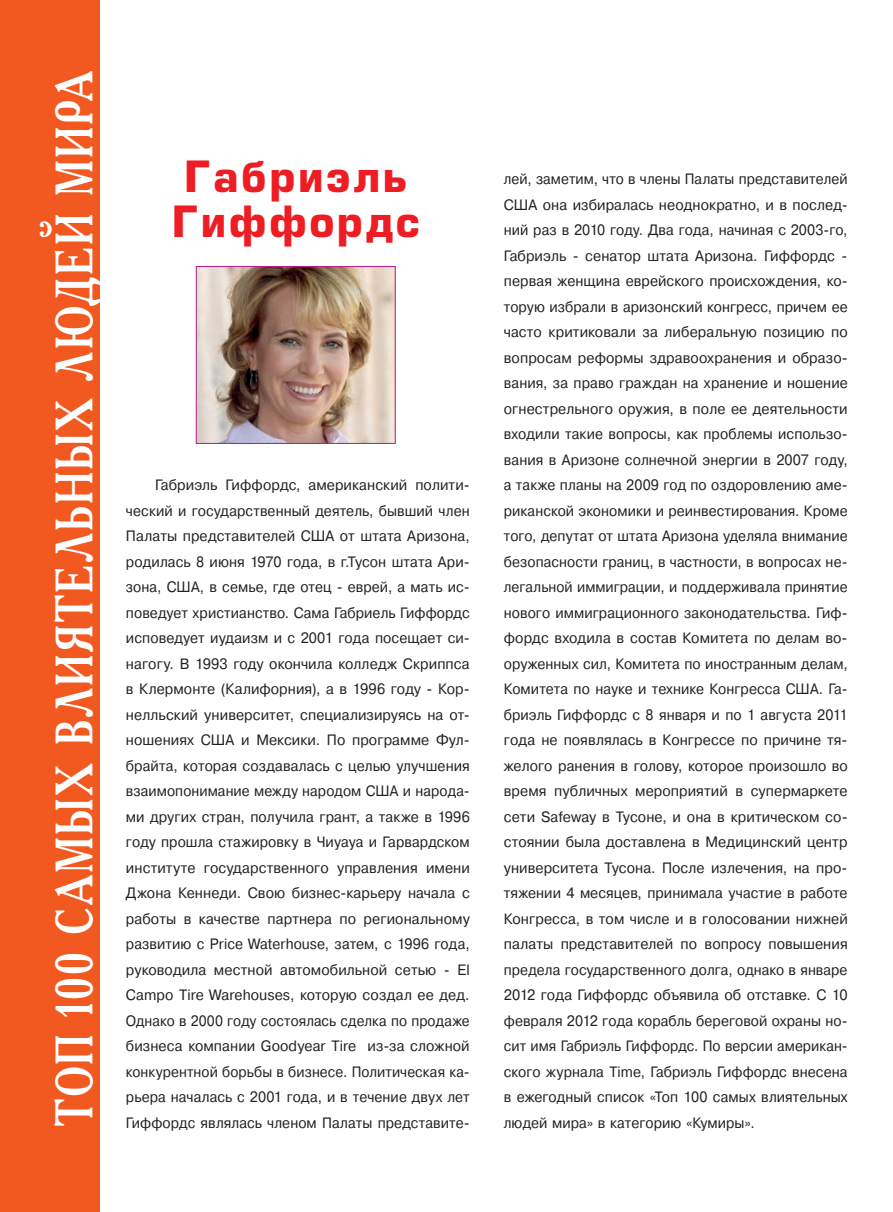
<style>
.page{position:relative;width:893px;height:1212px;background:#fff}
.page>*{position:absolute;margin:0;border:0;box-sizing:border-box;transform-origin:0 0}
.t1{font:700 52.5px "Academy C";letter-spacing:.05em;color:#fff;scale:.75 1}
.t2{font:700 42px/45px "Europe C";letter-spacing:.06em;color:#ee1d23}
.t3{font:15px/25.5px "Pragmatica C";letter-spacing:.005em;color:#231f20;text-align:justify;scale:.92 1}
.t4{font:15px/25.5px "Pragmatica C";letter-spacing:.005em;color:#231f20;text-align:justify;scale:.95 1}
</style>
<div class="page">
<div style="left:0;top:0;width:100px;height:1212px;background:#f15921"></div>
<img style="left:198px;top:268px;width:196px;height:174px">
<div style="left:196px;top:266px;width:200px;height:178px;border:1px solid #bb1b8d"></div>
<h1 class="t1" style="left:54px;top:1126px;width:1408px;rotate:-90deg">ТОП 100 САМЫХ ВЛИЯТЕЛЬНЫХ ЛЮДЕЙ МИРА</h1>
<h2 class="t2" style="left:172px;top:159px;width:250px">Габриэль<br>Гиффордс</h2>
<p class="t4" style="left:126px;top:474px;width:364px;text-indent:29px">Габриэль Гиффордс, американский полити&shy;ческий и государственный деятель, бывший член Палаты представителей США от штата Аризона, родилась 8 июня 1970 года, в г.Тусон штата Ари&shy;зона, США, в семье, где отец - еврей, а мать ис&shy;поведует христианство. Сама Габриель Гиффордс исповедует иудаизм и с 2001 года посещает си&shy;нагогу. В 1993 году окончила колледж Скриппса в Клермонте (Калифорния), а в 1996 году - Кор&shy;нелльский университет, специализируясь на от&shy;ношениях США и Мексики. По программе Фул&shy;брайта, которая создавалась с целью улучшения взаимопонимание между народом США и народа&shy;ми других стран, получила грант, а также в 1996 году прошла стажировку в Чиуауа и Гарвардском институте государственного управления имени Джона Кеннеди. Свою бизнес-карьеру начала с работы в качестве партнера по региональному развитию с Price Waterhouse, затем, с 1996 года, руководила местной автомобильной сетью - El Campo Tire Warehouses, которую создал ее дед.<br>Однако в 2000 году состоялась сделка по продаже бизнеса компании Goodyear Tire из-за сложной конкурентной борьбы в бизнесе. Политическая ка&shy;рьера началась с 2001 года, и в течение двух лет Гиффордс являлась членом Палаты представите-</p>
<p class="t3" style="left:504px;top:168px;width:375px">лей, заметим, что в члены Палаты представителей США она избиралась неоднократно, и в послед&shy;ний раз в 2010 году. Два года, начиная с 2003-го, Габриэль - сенатор штата Аризона. Гиффордс - первая женщина еврейского происхождения, ко&shy;торую избрали в аризонский конгресс, причем ее часто критиковали за либеральную позицию по вопросам реформы здравоохранения и образо&shy;вания, за право граждан на хранение и ношение огнестрельного оружия, в поле ее деятельности входили такие вопросы, как проблемы использо&shy;вания в Аризоне солнечной энергии в 2007 году, а также планы на 2009 год по оздоровлению аме&shy;риканской экономики и реинвестирования. Кроме того, депутат от штата Аризона уделяла внимание безопасности границ, в частности, в вопросах не&shy;легальной иммиграции, и поддерживала принятие нового иммиграционного законодательства. Гиф&shy;фордс входила в состав Комитета по делам во&shy;оруженных сил, Комитета по иностранным делам, Комитета по науке и технике Конгресса США. Га&shy;бриэль Гиффордс с 8 января и по 1 августа 2011 года не появлялась в Конгрессе по причине тя&shy;желого ранения в голову, которое произошло во время публичных мероприятий в супермаркете сети Safeway в Тусоне, и она в критическом со&shy;стоянии была доставлена в Медицинский центр университета Тусона. После излечения, на про&shy;тяжении 4 месяцев, принимала участие в работе Конгресса, в том числе и в голосовании нижней палаты представителей по вопросу повышения предела государственного долга, однако в январе 2012 года Гиффордс объявила об отставке. С 10 февраля 2012 года корабль береговой охраны но&shy;сит имя Габриэль Гиффордс. По версии американ&shy;ского журнала Time, Габриэль Гиффордс внесена в ежегодный список «Топ 100 самых влиятельных людей мира» в категорию «Кумиры».</p>
</div>
